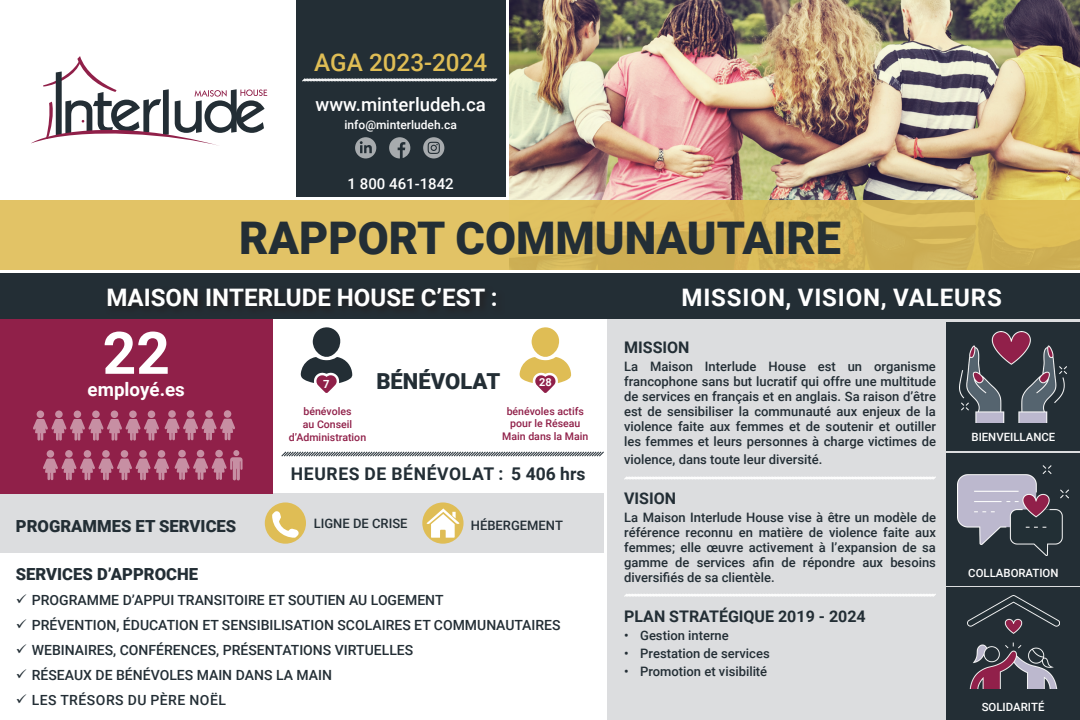
<style>
.page{position:relative;width:1080px;height:720px;background:#fff}
.page>*{position:absolute;margin:0;border:0;box-sizing:border-box;transform-origin:0 0}
.t1{font:700 58.6px "Roboto";color:#fff}
.t2{font:900 45px "Roboto";color:#232e35}
.t3{font:500 24.3px "Roboto";color:#dfbd55}
.t4{font:700 24.1px "Roboto";color:#fff}
.t5{font:700 24.1px "Roboto";letter-spacing:.035em;color:#fff}
.t6{font:900 22.1px "Roboto";color:#232e35}
.t7{font:700 18.8px "Roboto";color:#fff}
.t8{font:500 18.6px "Roboto";color:#fff}
.t9{font:700 17.5px "Roboto";letter-spacing:.035em;color:#232e35}
.t10{font:900 16.6px "Roboto";color:#232e35}
.t11{font:700 16px "Roboto";color:#232e35}
.t12{font:500 15px "Roboto";color:#fff}
.t13{font:500 14px "Roboto";color:#232e35}
.t14{font:500 14px "Roboto";letter-spacing:.035em;color:#232e35}
.t15{font:500 13px/15px "Roboto";color:#232e35;text-align:justify}
.t16{font:500 12px "Roboto";color:#fff}
.t17{font:500 11.4px "Roboto";color:#fff}
.t18{font:700 11.2px "Roboto";color:#fff}
.t19{font:700 11px "Roboto";color:#fff}
.t20{font:500 10.6px/12.7px "Roboto";color:#902049;text-align:center}
</style>
<div class="page">
<div style="left:608px;top:319px;width:472px;height:401px;background:#dcdddf"></div>
<div style="left:947px;top:322px;width:133px;height:128px;background:#232e35"></div>
<div style="left:947px;top:453px;width:133px;height:132px;background:#232e35"></div>
<div style="left:947px;top:588px;width:133px;height:132px;background:#232e35"></div>
<img style="left:510px;top:0;width:570px;height:200px">
<div style="left:0;top:273px;width:1080px;height:46px;background:#232e35"></div>
<svg style="left:31px;top:56px;width:236px;height:90px"></svg>
<div style="left:296px;top:0;width:209px;height:197px;background:#232e35"></div>
<svg style="left:423px;top:137px;width:21px;height:21px"></svg>
<svg style="left:389px;top:137px;width:21px;height:21px"></svg>
<svg style="left:355px;top:137px;width:21px;height:21px"></svg>
<div style="left:104px;top:285px;width:402px;height:31px;background:#23292f"></div>
<div style="left:0;top:493px;width:604px;height:59px;background:#dcdddf"></div>
<div style="left:0;top:319px;width:272px;height:174px;background:#902049"></div>
<div style="left:0;top:200px;width:1080px;height:69px;background:linear-gradient(to right,#e5c66a,#d3b455)"></div>
<svg style="left:300px;top:327px;width:52px;height:66px"></svg>
<svg style="left:519px;top:327px;width:52px;height:66px"></svg>
<div style="left:37px;top:410px;width:7px;height:8px;background:#c78fa3;border-radius:50%"></div>
<svg style="left:168px;top:410px;width:8px;height:8px"></svg>
<div style="left:224px;top:410px;width:7px;height:8px;background:#c78fa3;border-radius:50%"></div>
<svg style="left:55px;top:410px;width:8px;height:8px"></svg>
<div style="left:187px;top:410px;width:7px;height:8px;background:#c78fa3;border-radius:50%"></div>
<div style="left:74px;top:410px;width:7px;height:8px;background:#c78fa3;border-radius:50%"></div>
<svg style="left:205px;top:410px;width:8px;height:8px"></svg>
<svg style="left:92px;top:410px;width:8px;height:8px"></svg>
<svg style="left:111px;top:410px;width:7px;height:8px"></svg>
<svg style="left:129px;top:410px;width:8px;height:8px"></svg>
<svg style="left:148px;top:410px;width:7px;height:8px"></svg>
<svg style="left:33px;top:419px;width:202px;height:22px"></svg>
<svg style="left:281px;top:451px;width:323px;height:6px"></svg>
<svg style="left:422px;top:502px;width:42px;height:42px"></svg>
<svg style="left:427px;top:508px;width:33px;height:30px"></svg>
<div style="left:265px;top:502px;width:41px;height:42px;background:#dfbd55;border-radius:50%"></div>
<svg style="left:272px;top:511px;width:27px;height:27px"></svg>
<svg style="left:624px;top:476px;width:312px;height:4px"></svg>
<svg style="left:624px;top:594px;width:312px;height:3px"></svg>
<svg style="left:302px;top:78px;width:196px;height:4px"></svg>
<img style="left:959px;top:332px;width:108px;height:91px">
<img style="left:957px;top:465px;width:112px;height:91px">
<img style="left:968px;top:596px;width:91px;height:93px">
<svg style="left:43px;top:450px;width:200px;height:31px"></svg>
<h3 class="t3" style="left:314px;top:45px;width:175px">AGA 2023-2024</h3>
<h3 class="t8" style="left:316px;top:91px;width:172px">www.minterludeh.ca</h3>
<p class="t16" style="left:345px;top:117px;width:114px">info@minterludeh.ca</p>
<p class="t12" style="left:348px;top:173px;width:108px">1 800 461-1842</p>
<h2 class="t2" style="left:239px;top:206px;width:603px">RAPPORT COMMUNAUTAIRE</h2>
<h3 class="t4" style="left:106px;top:280px;width:393px">MAISON INTERLUDE HOUSE C’EST :</h3>
<h1 class="t1" style="left:103px;top:312px;width:69px">22</h1>
<h3 class="t7" style="left:88px;top:376px;width:99px">employé.es</h3>
<p class="t18" style="left:323px;top:376px;width:8px">7</p>
<p class="t20" style="left:289px;top:405px;width:79px">bénévoles<br>au Conseil d’Administration</p>
<h3 class="t6" style="left:376px;top:365px;width:125px">BÉNÉVOLAT</h3>
<p class="t19" style="left:539px;top:375px;width:14px">28</p>
<p class="t20" style="left:502px;top:404px;width:88px">bénévoles actifs pour le Réseau<br>Main dans la Main</p>
<p class="t10" style="left:16px;top:515px;width:222px">PROGRAMMES ET SERVICES</p>
<h3 class="t9" style="left:291px;top:462px;width:296px">HEURES DE BÉNÉVOLAT : 5 406 hrs</h3>
<p class="t15" style="left:314px;top:516px;width:95px">LIGNE DE CRISE</p>
<p class="t15" style="left:471px;top:517px;width:94px">HÉBERGEMENT</p>
<p class="t10" style="left:16px;top:562px;width:184px">SERVICES D’APPROCHE</p>
<p class="t13" style="left:16px;top:590px;width:429px">✓ PROGRAMME D’APPUI TRANSITOIRE ET SOUTIEN AU LOGEMENT</p>
<p class="t13" style="left:16px;top:615px;width:546px">✓ PRÉVENTION, ÉDUCATION ET SENSIBILISATION SCOLAIRES ET COMMUNAUTAIRES</p>
<p class="t13" style="left:16px;top:640px;width:399px">✓ WEBINAIRES, CONFÉRENCES, PRÉSENTATIONS VIRTUELLES</p>
<p class="t13" style="left:16px;top:665px;width:318px">✓ RÉSEAUX DE BÉNÉVOLES MAIN DANS LA MAIN</p>
<p class="t14" style="left:16px;top:690px;width:212px">✓ LES TRÉSORS DU PÈRE NOËL</p>
<h3 class="t5" style="left:681px;top:280px;width:322px">MISSION, VISION, VALEURS</h3>
<p class="t11" style="left:624px;top:336px;width:67px">MISSION</p>
<p class="t15" style="left:624px;top:358px;width:313px">La Maison Interlude House est un organisme francophone sans but lucratif qui offre une multitude de services en français et en anglais. Sa raison d’être est de sensibiliser la communauté aux enjeux de la violence faite aux femmes et de soutenir et outiller les femmes et leurs personnes à charge victimes de</p>
<p class="t15" style="left:624px;top:451px;width:200px">violence, dans toute leur diversité.</p>
<p class="t11" style="left:624px;top:487px;width:53px">VISION</p>
<p class="t15" style="left:624px;top:509px;width:313px">La Maison Interlude House vise à être un modèle de référence reconnu en matière de violence faite aux femmes; elle œuvre activement à l’expansion de sa gamme de services afin de répondre aux besoins diversifiés de sa clientèle.</p>
<p class="t11" style="left:624px;top:605px;width:243px">PLAN STRATÉGIQUE 2019 - 2024</p>
<p class="t15" style="left:624px;top:627px;width:106px">• Gestion interne</p>
<p class="t15" style="left:624px;top:645px;width:147px">• Prestation de services</p>
<p class="t15" style="left:624px;top:663px;width:145px">• Promotion et visibilité</p>
<p class="t17" style="left:972px;top:429px;width:85px">BIENVEILLANCE</p>
<p class="t17" style="left:968px;top:565px;width:92px">COLLABORATION</p>
<p class="t17" style="left:982px;top:699px;width:64px">SOLIDARITÉ</p>
</div>
